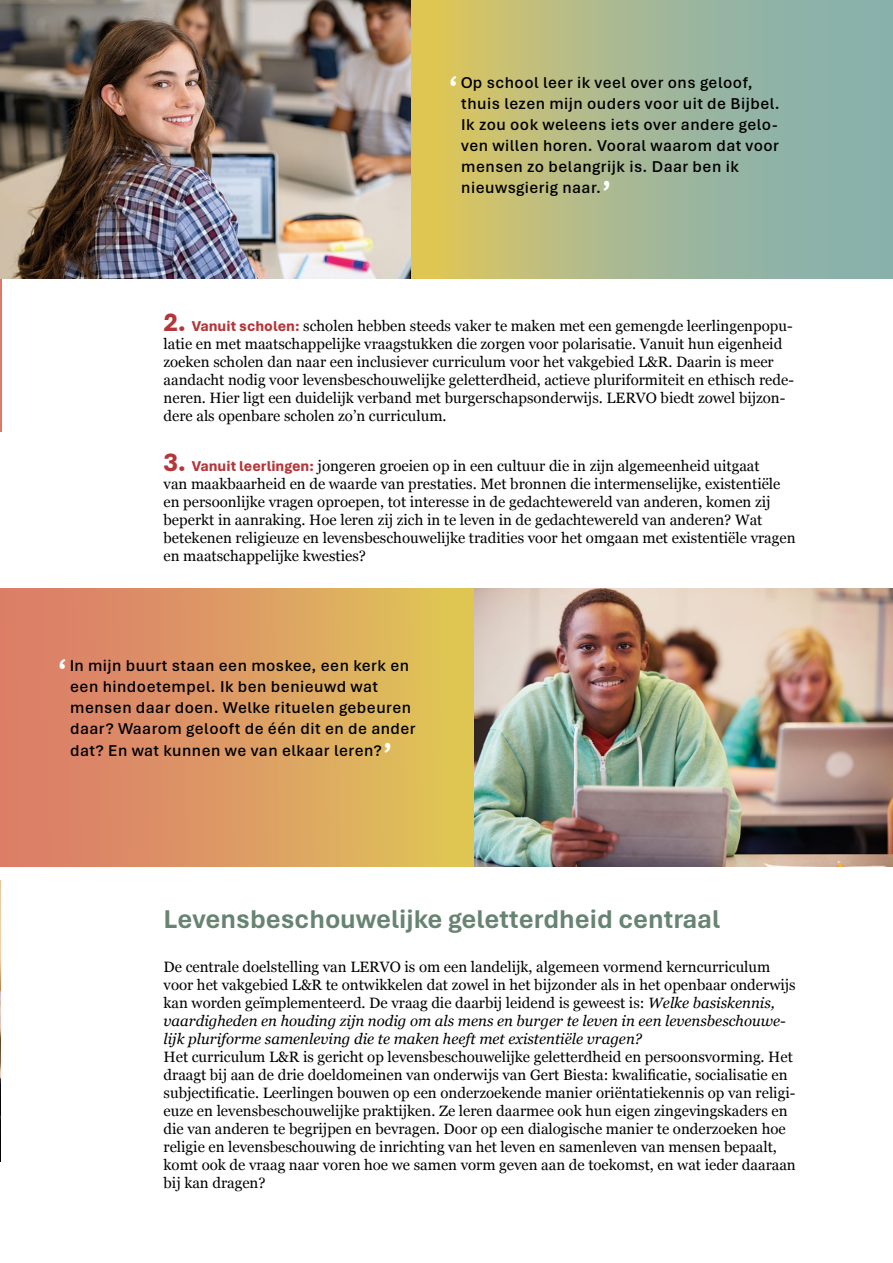
<style>
.page{position:relative;width:893px;height:1263px;background:#fff}
.page>*{position:absolute;margin:0;border:0;box-sizing:border-box;transform-origin:0 0}
.t1{font:700 27px "Aptos";color:#678372}
.t2{font:600 16.5px/21px "Aptos";letter-spacing:.03em;color:#000}
.t3{font:15px/18px "Georgia";color:#000}
.s1{font-size:36px;color:#fff}
.s2{font-family:"Aptos";font-weight:800;font-size:27px;color:#b53538}
.s3{font-family:"Aptos";font-weight:800;color:#b53538}
.s4{font-style:italic}
</style>
<div class="page">
<hr style="left:0;top:154px;width:1px;height:278px;background:#dc7867">
<img style="left:0;top:881px;width:1px;height:280px">
<svg style="left:410px;top:0;width:483px;height:278px;background:#aab88e"></svg>
<img style="left:0;top:0;width:410px;height:278px">
<div style="left:0;top:589px;width:476px;height:278px;background:linear-gradient(to right,#dc776b,#dec659)"></div>
<img style="left:475px;top:589px;width:418px;height:278px">
<p class="t2" style="left:461px;top:71px;width:320px;text-indent:-13px"><span class="s1">‘</span>Op school leer ik veel over ons geloof, thuis lezen mijn ouders voor uit de Bijbel.<br>Ik zou ook weleens iets over andere gelo&shy;ven willen horen. Vooral waarom dat voor mensen zo belangrijk is. Daar ben ik nieuwsgierig naar.<span class="s1">’</span></p>
<p class="t3" style="left:164px;top:316px;width:632px"><span class="s2">2.</span> <span class="s3">Vanuit scholen:</span> scholen hebben steeds vaker te maken met een gemengde leerlingenpopu&shy;latie en met maatschappelijke vraagstukken die zorgen voor polarisatie. Vanuit hun eigenheid zoeken scholen dan naar een inclusiever curriculum voor het vakgebied L&amp;R. Daarin is meer aandacht nodig voor levensbeschouwelijke geletterdheid, actieve pluriformiteit en ethisch rede&shy;neren. Hier ligt een duidelijk verband met burgerschapsonderwijs. LERVO biedt zowel bijzon&shy;dere als openbare scholen zo’n curriculum.</p>
<p class="t3" style="left:164px;top:456px;width:633px"><span class="s2">3.</span> <span class="s3">Vanuit leerlingen:</span> jongeren groeien op in een cultuur die in zijn algemeenheid uitgaat<br>van maakbaarheid en de waarde van prestaties. Met bronnen die intermenselijke, existentiële en persoonlijke vragen oproepen, tot interesse in de gedachtewereld van anderen, komen zij beperkt in aanraking. Hoe leren zij zich in te leven in de gedachtewereld van anderen? Wat betekenen religieuze en levensbeschouwelijke tradities voor het omgaan met existentiële vragen en maatschappelijke kwesties?</p>
<p class="t2" style="left:70px;top:655px;width:347px;text-indent:-13px"><span class="s1">‘</span>In mijn buurt staan een moskee, een kerk en een hindoetempel. Ik ben benieuwd wat mensen daar doen. Welke rituelen gebeuren daar? Waarom gelooft de één dit en de ander dat? En wat kunnen we van elkaar leren?<span class="s1">’</span></p>
<h1 class="t1" style="left:164px;top:900px;width:558px">Levensbeschouwelijke geletterdheid centraal</h1>
<p class="t3" style="left:164px;top:957px;width:634px">De centrale doelstelling van LERVO is om een landelijk, algemeen vormend kerncurriculum voor het vakgebied L&amp;R te ontwikkelen dat zowel in het bijzonder als in het openbaar onderwijs kan worden geïmplementeerd. De vraag die daarbij leidend is geweest is: <span class="s4">Welke basiskennis, vaardigheden en houding zijn nodig om als mens en burger te leven in een levensbeschouwe&shy;lijk pluriforme samenleving die te maken heeft met existentiële vragen?</span></p>
<p class="t3" style="left:164px;top:1047px;width:634px">Het curriculum L&amp;R is gericht op levensbeschouwelijke geletterdheid en persoonsvorming. Het draagt bij aan de drie doeldomeinen van onderwijs van Gert Biesta: kwalificatie, socialisatie en subjectificatie. Leerlingen bouwen op een onderzoekende manier oriëntatiekennis op van religi&shy;euze en levensbeschouwelijke praktijken. Ze leren daarmee ook hun eigen zingevingskaders en die van anderen te begrijpen en bevragen. Door op een dialogische manier te onderzoeken hoe religie en levensbeschouwing de inrichting van het leven en samenleven van mensen bepaalt, komt ook de vraag naar voren hoe we samen vorm geven aan de toekomst, en wat ieder daaraan bij kan dragen?</p>
</div>
